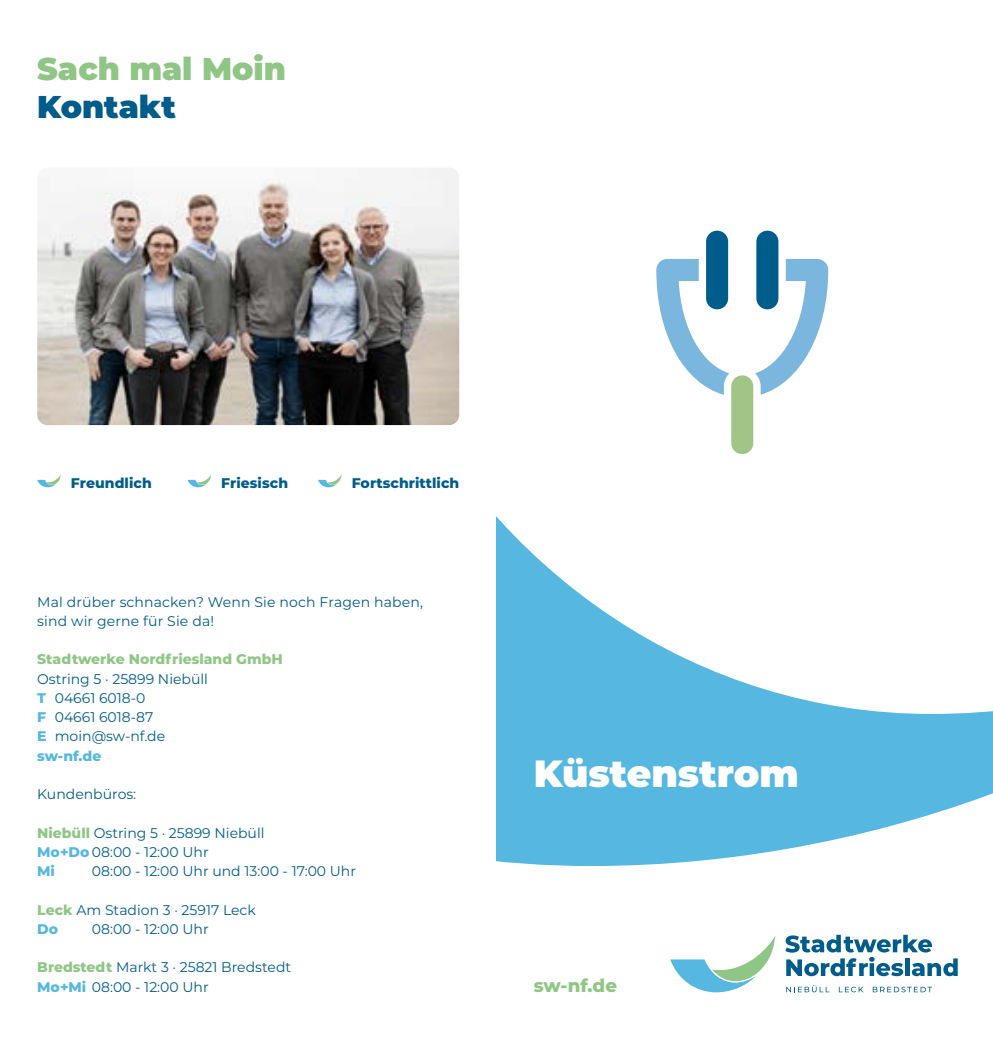
<style>
.page{position:relative;width:993px;height:1042px;background:#fff}
.page>*{position:absolute;margin:0;border:0;box-sizing:border-box;transform-origin:0 0}
.t1{font:900 37.8px "Montserrat";color:#fff}
.t2{font:900 31.5px "Montserrat";color:#90c685}
.t3{font:900 31.5px "Montserrat";color:#005c8a}
.t4{font:800 18.2px "Montserrat";color:#90c685}
.t5{font:14px/19.2px "Montserrat";color:#005c8a}
.t6{font:800 14px "Montserrat";letter-spacing:.005em;color:#005c8a}
.t7{font:800 14px "Montserrat";color:#90c685}
.s1{font-weight:800;color:#56b7e0}
.s2{font-weight:800;color:#90c685}
</style>
<div class="page">
<svg style="left:496px;top:516px;width:496px;height:350px;fill:#56b7e0"></svg>
<svg style="left:785px;top:935px;width:172px;height:41px"></svg>
<svg style="left:786px;top:985px;width:43px;height:7px"></svg>
<svg style="left:838px;top:986px;width:25px;height:6px"></svg>
<svg style="left:872px;top:986px;width:59px;height:6px"></svg>
<svg style="left:670px;top:936px;width:105px;height:56px"></svg>
<svg style="left:656px;top:259px;width:73px;height:136px"></svg>
<svg style="left:755px;top:259px;width:72px;height:136px"></svg>
<div style="left:705px;top:231px;width:23px;height:78px;background:#005c8a;border-radius:11px"></div>
<div style="left:756px;top:231px;width:22px;height:78px;background:#005c8a;border-radius:11px"></div>
<div style="left:731px;top:375px;width:22px;height:79px;background:#a0c586;border-radius:11px"></div>
<img style="left:37px;top:168px;width:422px;height:257px">
<svg style="left:37px;top:475px;width:24px;height:12px"></svg>
<svg style="left:187px;top:475px;width:24px;height:12px"></svg>
<svg style="left:318px;top:476px;width:23px;height:11px"></svg>
<h2 class="t2" style="left:37px;top:45px;width:250px">Sach mal Moin</h2>
<h2 class="t3" style="left:37px;top:83px;width:140px">Kontakt</h2>
<p class="t6" style="left:71px;top:473px;width:82px">Freundlich</p>
<p class="t6" style="left:221px;top:473px;width:68px">Friesisch</p>
<p class="t6" style="left:351px;top:473px;width:109px">Fortschrittlich</p>
<p class="t5" style="left:37px;top:591px;width:387px">Mal drüber schnacken? Wenn Sie noch Fragen haben, sind wir gerne für Sie da!</p>
<p class="t7" style="left:37px;top:649px;width:247px">Stadtwerke Nordfriesland GmbH</p>
<p class="t5" style="left:37px;top:668px;width:172px">Ostring 5 · 25899 Niebüll<br><span class="s1">T</span> 04661 6018-0<br><span class="s1">F</span> 04661 6018-87<br><span class="s1">E</span> moin@sw-nf.de <span class="s1">sw-nf.de</span></p>
<p class="t5" style="left:37px;top:784px;width:100px">Kundenbüros:</p>
<p class="t5" style="left:37px;top:822px;width:229px"><span class="s2">Niebüll</span> Ostring 5 · 25899 Niebüll<br><span class="s1">Mo+Do</span> 08:00 - 12:00 Uhr<br><span class="s1">Mi</span></p>
<p class="t5" style="left:92px;top:861px;width:266px">08:00 - 12:00 Uhr und 13:00 - 17:00 Uhr</p>
<p class="t5" style="left:37px;top:899px;width:220px"><span class="s2">Leck</span> Am Stadion 3 · 25917 Leck<br><span class="s1">Do</span></p>
<p class="t5" style="left:92px;top:919px;width:118px">08:00 - 12:00 Uhr</p>
<p class="t5" style="left:37px;top:957px;width:255px"><span class="s2">Bredstedt</span> Markt 3 · 25821 Bredstedt<br><span class="s1">Mo+Mi</span> 08:00 - 12:00 Uhr</p>
<h1 class="t1" style="left:533px;top:745px;width:266px">Küstenstrom</h1>
<h3 class="t4" style="left:533px;top:972px;width:85px">sw-nf.de</h3>
</div>
